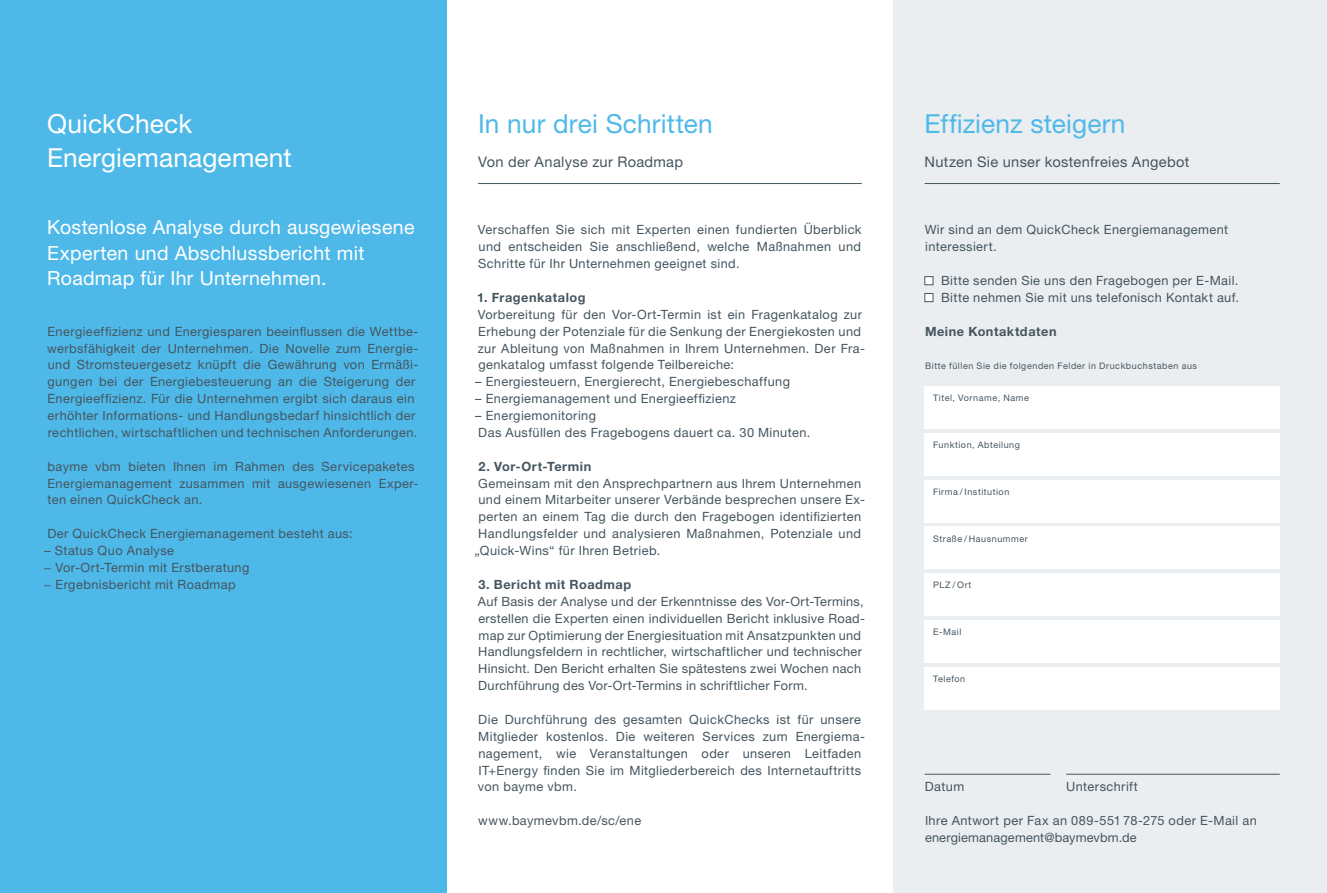
<style>
.page{position:relative;width:1327px;height:893px;background:#fff}
.page>*{position:absolute;margin:0;border:0;box-sizing:border-box;transform-origin:0 0}
.t1{font:26.25px "Helvetica Neue LT Pro";letter-spacing:.005em;color:#4eb9e9}
.t2{font:26.25px/33.8px "Helvetica Neue LT Pro";letter-spacing:.005em;color:#fff}
.t3{font:19.5px/25.5px "Helvetica Neue LT Pro";letter-spacing:.015em;color:#fff}
.t4{font:14.7px "Helvetica Neue LT Pro";letter-spacing:.02em;color:#45555f}
.t5{font:12.75px/17px "Helvetica Neue LT Pro";letter-spacing:.03em;color:#45555f}
.t6{font:700 12.75px "Helvetica Neue LT Pro";letter-spacing:.04em;color:#45555f}
.t7{font:9px "Helvetica Neue LT Pro";letter-spacing:.06em;color:#45555f}
</style>
<div class="page">
<div style="left:893px;top:0;width:434px;height:893px;background:#ebeef1"></div>
<div style="left:925px;top:277px;width:8px;height:8px;background:#fff"></div>
<div style="left:924px;top:276px;width:9px;height:9px;border:1px solid #45555f"></div>
<div style="left:925px;top:293px;width:8px;height:9px;background:#fff"></div>
<div style="left:924px;top:293px;width:9px;height:9px;border:1px solid #45555f"></div>
<hr style="left:924px;top:774px;width:126px;height:1px;background:#45555f">
<hr style="left:1066px;top:774px;width:213px;height:1px;background:#45555f">
<div style="left:924px;top:386px;width:355px;height:43px;background:#fff"></div>
<div style="left:924px;top:433px;width:355px;height:43px;background:#fff"></div>
<div style="left:924px;top:480px;width:355px;height:42px;background:#fff"></div>
<div style="left:924px;top:527px;width:355px;height:42px;background:#fff"></div>
<div style="left:924px;top:573px;width:355px;height:43px;background:#fff"></div>
<div style="left:924px;top:620px;width:355px;height:43px;background:#fff"></div>
<div style="left:924px;top:667px;width:355px;height:42px;background:#fff"></div>
<hr style="left:478px;top:183px;width:383px;height:1px;background:#45555f">
<div style="left:0;top:0;width:446px;height:893px;background:#4eb9e9"></div>
<hr style="left:924px;top:183px;width:355px;height:1px;background:#45555f">
<h1 class="t2" style="left:47px;top:106px;width:246px">QuickCheck<br>Energiemanagement</h1>
<h2 class="t3" style="left:47px;top:214px;width:369px">Kostenlose Analyse durch ausgewiesene<br>Experten und Abschlussbericht mit<br>Roadmap für Ihr Unternehmen.</h2>
<p class="t5" style="left:47px;top:322px;width:373px">Energieeffizienz und Energiesparen beeinflussen die Wettbe&shy;werbsfähigkeit der Unternehmen. Die Novelle zum Energie&shy;und Stromsteuergesetz knüpft die Gewährung von Ermäßi&shy;gungen bei der Energiebesteuerung an die Steigerung der Energieeffizienz. Für die Unternehmen ergibt sich daraus ein erhöhter Informations- und Handlungsbedarf hinsichtlich der rechtlichen, wirtschaftlichen und technischen Anforderungen.</p>
<p class="t5" style="left:47px;top:457px;width:372px">bayme vbm bieten Ihnen im Rahmen des Servicepaketes<br>Energiemanagement zusammen mit ausgewiesenen Exper&shy;ten einen QuickCheck an.</p>
<p class="t5" style="left:47px;top:525px;width:307px">Der QuickCheck Energiemanagement besteht aus:</p>
<p class="t5" style="left:44px;top:542px;width:207px">– Status Quo Analyse<br>− Vor-Ort-Termin mit Erstberatung − Ergebnisbericht mit Roadmap</p>
<h1 class="t1" style="left:478px;top:108px;width:236px">In nur drei Schritten</h1>
<p class="t4" style="left:478px;top:153px;width:207px">Von der Analyse zur Roadmap</p>
<p class="t5" style="left:478px;top:221px;width:385px;text-align:justify">Verschaffen Sie sich mit Experten einen fundierten Überblick und entscheiden Sie anschließend, welche Maßnahmen und Schritte für Ihr Unternehmen geeignet sind.</p>
<p class="t6" style="left:477px;top:289px;width:110px">1. Fragenkatalog</p>
<p class="t5" style="left:478px;top:305px;width:389px">Vorbereitung für den Vor-Ort-Termin ist ein Fragenkatalog zur Erhebung der Potenziale für die Senkung der Energiekosten und zur Ableitung von Maßnahmen in Ihrem Unternehmen. Der Fra&shy;genkatalog umfasst folgende Teilbereiche:</p>
<p class="t5" style="left:475px;top:373px;width:316px">– Energiesteuern, Energierecht, Energiebeschaffung</p>
<p class="t5" style="left:475px;top:390px;width:262px">– Energiemanagement und Energieeffizienz</p>
<p class="t5" style="left:475px;top:407px;width:336px">– Energiemonitoring<br>Das Ausfüllen des Fragebogens dauert ca. 30 Minuten.</p>
<p class="t6" style="left:478px;top:458px;width:114px">2. Vor-Ort-Termin</p>
<p class="t5" style="left:478px;top:474px;width:384px">Gemeinsam mit den Ansprechpartnern aus Ihrem Unternehmen</p>
<p class="t5" style="left:478px;top:491px;width:388px">und einem Mitarbeiter unserer Verbände besprechen unsere Ex-</p>
<p class="t5" style="left:478px;top:508px;width:384px">perten an einem Tag die durch den Fragebogen identifizierten</p>
<p class="t5" style="left:478px;top:525px;width:384px">Handlungsfelder und analysieren Maßnahmen, Potenziale und</p>
<p class="t5" style="left:474px;top:542px;width:187px">„Quick-Wins“ für Ihren Betrieb.</p>
<p class="t6" style="left:478px;top:576px;width:154px">3. Bericht mit Roadmap</p>
<p class="t5" style="left:478px;top:592px;width:389px">Auf Basis der Analyse und der Erkenntnisse des Vor-Ort-Termins, erstellen die Experten einen individuellen Bericht inklusive Road&shy;map zur Optimierung der Energiesituation mit Ansatzpunkten und Handlungsfeldern in rechtlicher, wirtschaftlicher und technischer Hinsicht. Den Bericht erhalten Sie spätestens zwei Wochen nach Durchführung des Vor-Ort-Termins in schriftlicher Form.</p>
<p class="t5" style="left:478px;top:711px;width:388px">Die Durchführung des gesamten QuickChecks ist für unsere Mitglieder kostenlos. Die weiteren Services zum Energiema&shy;nagement, wie Veranstaltungen oder unseren Leitfaden IT+Energy finden Sie im Mitgliederbereich des Internetauftritts von bayme vbm.</p>
<p class="t5" style="left:478px;top:812px;width:165px">www.baymevbm.de/sc/ene</p>
<h1 class="t1" style="left:924px;top:108px;width:202px">Effizienz steigern</h1>
<p class="t4" style="left:924px;top:153px;width:266px">Nutzen Sie unser kostenfreies Angebot</p>
<p class="t5" style="left:924px;top:221px;width:305px">Wir sind an dem QuickCheck Energiemanagement interessiert.</p>
<p class="t5" style="left:941px;top:272px;width:300px">Bitte senden Sie uns den Fragebogen per E-Mail.<br>Bitte nehmen Sie mit uns telefonisch Kontakt auf.</p>
<p class="t6" style="left:925px;top:323px;width:133px">Meine Kontaktdaten</p>
<p class="t7" style="left:925px;top:361px;width:273px">Bitte füllen Sie die folgenden Felder in Druckbuchstaben aus</p>
<p class="t7" style="left:933px;top:392px;width:97px">Titel, Vorname, Name</p>
<p class="t7" style="left:933px;top:439px;width:88px">Funktion, Abteilung</p>
<p class="t7" style="left:933px;top:486px;width:78px">Firma / Institution</p>
<p class="t7" style="left:933px;top:533px;width:96px">Straße / Hausnummer</p>
<p class="t7" style="left:933px;top:579px;width:40px">PLZ / Ort</p>
<p class="t7" style="left:933px;top:626px;width:30px">E-Mail</p>
<p class="t7" style="left:933px;top:673px;width:34px">Telefon</p>
<p class="t5" style="left:925px;top:778px;width:41px">Datum</p>
<p class="t5" style="left:1066px;top:778px;width:73px">Unterschrift</p>
<p class="t5" style="left:925px;top:812px;width:333px">Ihre Antwort per Fax an 089-551 78-275 oder E-Mail an energiemanagement@baymevbm.de</p>
</div>
